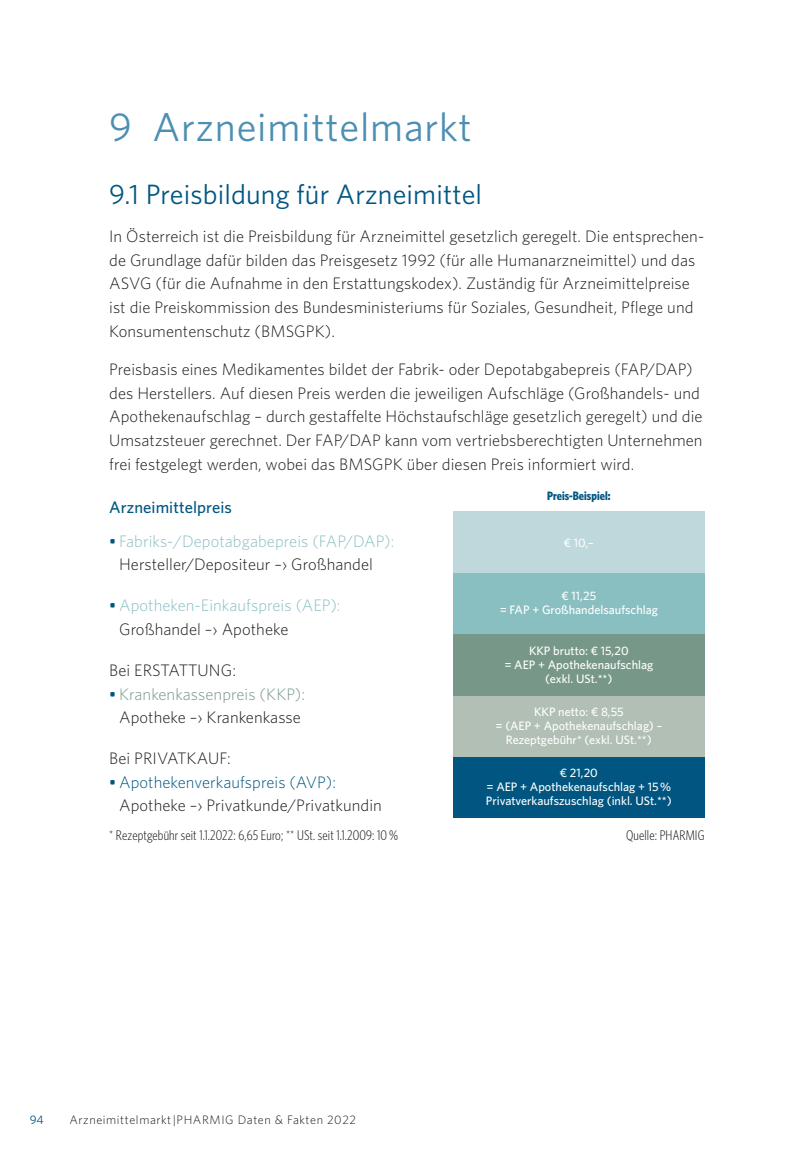
<style>
.page{position:relative;width:794px;height:1156px;background:#fff}
.page>*{position:absolute;margin:0;border:0;box-sizing:border-box;transform-origin:0 0}
.t1{font:40.25px "Whitney HTF";letter-spacing:.02em;color:#4c8fb3}
.t2{font:28px "Whitney HTF";letter-spacing:.005em;color:#005681}
.t3{font:300 16.62px/23.6px "Whitney HTF";letter-spacing:.005em;color:#1a1a18}
.t4{font:300 16.62px/23.6px "Whitney HTF";letter-spacing:.005em;color:#8abfc2}
.t5{font:300 16.62px/23.6px "Whitney HTF";letter-spacing:.005em;color:#779888;text-align:center}
.t6{font:500 16.62px "Whitney HTF";letter-spacing:.005em;color:#005681}
.t7{font:300 condensed 14px "Whitney HTF";letter-spacing:.01em;color:#1a1a18}
.t8{font:500 12.25px/14px "Whitney HTF";color:#fff;text-align:center}
.t9{font:300 12.25px "Whitney HTF";letter-spacing:.05em;color:#1a1a18}
.t10{font:700 condensed 12.25px "Whitney HTF";letter-spacing:.005em;color:#005681}
.t11{font:12.25px "Whitney HTF";color:#005681}
.s1{font-weight:500;color:#005681}
.s2{color:#1a1a18}
.s3{color:#005681}
</style>
<div class="page">
<div style="left:453px;top:511px;width:251px;height:307px;background:#005681"></div>
<div style="left:453px;top:572px;width:251px;height:184px;background:#b1bfb5"></div>
<div style="left:453px;top:511px;width:251px;height:184px;background:#779888"></div>
<div style="left:453px;top:511px;width:251px;height:123px;background:#8abfc2"></div>
<div style="left:453px;top:511px;width:251px;height:61px;background:#bed8db"></div>
<h1 class="t1" style="left:109px;top:104px;width:364px">9 Arzneimittelmarkt</h1>
<h2 class="t2" style="left:109px;top:177px;width:374px">9.1 Preisbildung für Arzneimittel</h2>
<p class="t3" style="left:109px;top:224px;width:596px">In Österreich ist die Preisbildung für Arzneimittel gesetzlich geregelt. Die entsprechen&shy;de Grundlage dafür bilden das Preisgesetz 1992 (für alle Humanarzneimittel) und das ASVG (für die Aufnahme in den Erstattungskodex). Zuständig für Arzneimittelpreise ist die Preiskommission des Bundesministeriums für Soziales, Gesundheit, Pflege und Konsumentenschutz (BMSGPK).</p>
<p class="t3" style="left:109px;top:357px;width:595px">Preisbasis eines Medikamentes bildet der Fabrik- oder Depotabgabepreis (FAP/DAP) des Herstellers. Auf diesen Preis werden die jeweiligen Aufschläge (Großhandels- und Apothekenaufschlag – durch gestaffelte Höchstaufschläge gesetzlich geregelt) und die Umsatzsteuer gerechnet. Der FAP/DAP kann vom vertriebsberechtigten Unternehmen frei festgelegt werden, wobei das BMSGPK über diesen Preis informiert wird.</p>
<p class="t6" style="left:109px;top:497px;width:124px">Arzneimittelpreis</p>
<p class="t4" style="left:119px;top:529px;width:277px;text-indent:-10px"><span class="s1">•</span> Fabriks-/Depotabgabepreis (FAP/DAP):<br><span class="s2">Hersteller/Depositeur –› Großhandel</span></p>
<p class="t4" style="left:119px;top:593px;width:223px;text-indent:-10px"><span class="s1">•</span> Apotheken-Einkaufspreis (AEP):<br><span class="s2">Großhandel –› Apotheke</span></p>
<p class="t3" style="left:109px;top:658px;width:128px">Bei ERSTATTUNG:</p>
<p class="t5" style="left:109px;top:682px;width:197px"><span class="s1">•</span> Krankenkassenpreis (KKP):<br><span class="s2">Apotheke –› Krankenkasse</span></p>
<p class="t3" style="left:109px;top:746px;width:123px">Bei PRIVATKAUF:</p>
<p class="t3" style="left:119px;top:770px;width:264px;text-indent:-10px"><span class="s1">•</span> <span class="s3">Apothekenverkaufspreis (AVP):<br></span>Apotheke –› Privatkunde/Privatkundin</p>
<p class="t7" style="left:109px;top:827px;width:290px">* Rezeptgebühr seit 1.1.2022: 6,65 Euro; ** USt. seit 1.1.2009: 10%</p>
<p class="t7" style="left:626px;top:827px;width:80px">Quelle: PHARMIG</p>
<p class="t10" style="left:547px;top:489px;width:65px">Preis-Beispiel:</p>
<p class="t8" style="left:564px;top:535px;width:32px">¤ 10,–</p>
<p class="t8" style="left:500px;top:588px;width:160px">¤ 11,25<br>= FAP + Großhandelsaufschlag</p>
<p class="t8" style="left:504px;top:643px;width:150px">KKP brutto: ¤ 15,20<br>= AEP + Apothekenaufschlag (exkl. USt.**)</p>
<p class="t8" style="left:495px;top:704px;width:168px">KKP netto: ¤ 8,55<br>= (AEP + Apothekenaufschlag) –<br>Rezeptgebühr* (exkl. USt.**)</p>
<p class="t8" style="left:486px;top:765px;width:187px">¤ 21,20<br>= AEP + Apothekenaufschlag + 15%<br>Privatverkaufszuschlag (inkl. USt.**)</p>
<p class="t11" style="left:30px;top:1112px;width:16px">94</p>
<p class="t9" style="left:69px;top:1112px;width:288px">Arzneimittelmarkt|PHARMIG Daten &amp; Fakten 2022</p>
</div>
